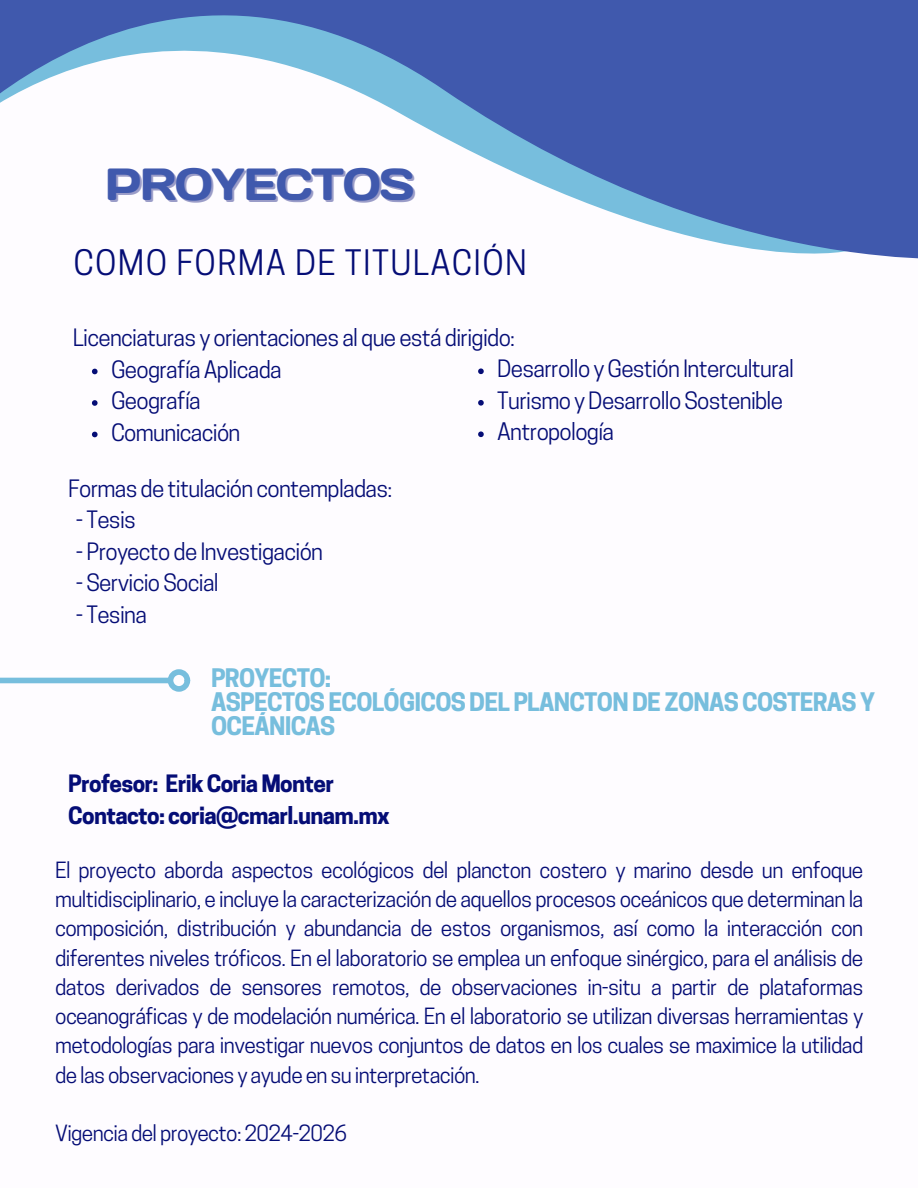
<style>
.page{position:relative;width:918px;height:1188px;background:#fff}
.page>*{position:absolute;margin:0;border:0;box-sizing:border-box;transform-origin:0 0}
.t1{font:45px "Days";letter-spacing:-.03em;color:#4059ad}
.t2{font:33px "Cooper Hewitt";letter-spacing:.04em;color:#050d76}
.t3{font:700 24px/23.7px "Cooper Hewitt";letter-spacing:-.03em;color:#77bedd}
.t4{font:22.5px "Cooper Hewitt";letter-spacing:-.03em;color:#050d76}
.t5{font:700 22.5px/31.5px "Cooper Hewitt";letter-spacing:-.03em;color:#050d76}
.t6{font:21px/29.2px "Cooper Hewitt";letter-spacing:-.03em;color:#050d76;text-align:justify}
</style>
<div class="page">
<svg style="left:0;top:0;width:918px;height:259px"></svg>
<div style="left:0;top:678px;width:168px;height:5px;background:#77bedd"></div>
<div style="left:168px;top:669px;width:22px;height:23px;border:6px solid #77bedd;border-radius:50%"></div>
<svg style="left:92px;top:369px;width:6px;height:5px"></svg>
<svg style="left:92px;top:400px;width:6px;height:6px"></svg>
<svg style="left:92px;top:432px;width:6px;height:5px"></svg>
<svg style="left:478px;top:368px;width:6px;height:6px"></svg>
<svg style="left:478px;top:400px;width:6px;height:6px"></svg>
<svg style="left:478px;top:431px;width:6px;height:6px"></svg>
<p class="t1" style="left:105px;top:155px;width:311px">PROYECTOS</p>
<h1 class="t2" style="left:73px;top:250px;width:455px">COMO FORMA DE TITULACIÓN</h1>
<p class="t4" style="left:73px;top:329px;width:444px">Licenciaturas y orientaciones al que está dirigido:</p>
<p class="t4" style="left:111px;top:361px;width:172px">Geografía Aplicada</p>
<p class="t4" style="left:111px;top:392px;width:91px">Geografía</p>
<p class="t4" style="left:111px;top:424px;width:131px">Comunicación</p>
<h4 class="t4" style="left:497px;top:361px;width:298px">Desarrollo y Gestión Intercultural</h4>
<h3 class="t4" style="left:497px;top:392px;width:287px">Turismo y Desarrollo Sostenible</h3>
<h4 class="t4" style="left:497px;top:424px;width:118px">Antropología</h4>
<p class="t4" style="left:68px;top:480px;width:326px">Formas de titulación contempladas:</p>
<p class="t4" style="left:76px;top:512px;width:62px">- Tesis</p>
<p class="t4" style="left:76px;top:543px;width:249px">- Proyecto de Investigación</p>
<p class="t4" style="left:76px;top:575px;width:144px">- Servicio Social</p>
<p class="t4" style="left:76px;top:606px;width:73px">- Tesina</p>
<p class="t3" style="left:211px;top:669px;width:666px">PROYECTO:<br>ASPECTOS ECOLÓGICOS DEL PLANCTON DE ZONAS COSTERAS Y<br>OCEÁNICAS</p>
<p class="t5" style="left:68px;top:771px;width:323px">Profesor: Erik Coria Monter<br>Contacto: coria@cmarl.unam.mx</p>
<h2 class="t6" style="left:55px;top:858px;width:810px">El proyecto aborda aspectos ecológicos del plancton costero y marino desde un enfoque multidisciplinario, e incluye la caracterización de aquellos procesos oceánicos que determinan la composición, distribución y abundancia de estos organismos, así como la interacción con diferentes niveles tróficos. En el laboratorio se emplea un enfoque sinérgico, para el análisis de datos derivados de sensores remotos, de observaciones in-situ a partir de plataformas oceanográficas y de modelación numérica. En el laboratorio se utilizan diversas herramientas y metodologías para investigar nuevos conjuntos de datos en los cuales se maximice la utilidad de las observaciones y ayude en su interpretación.</h2>
<h4 class="t6" style="left:55px;top:1121px;width:293px">Vigencia del proyecto: 2024-2026</h4>
</div>
